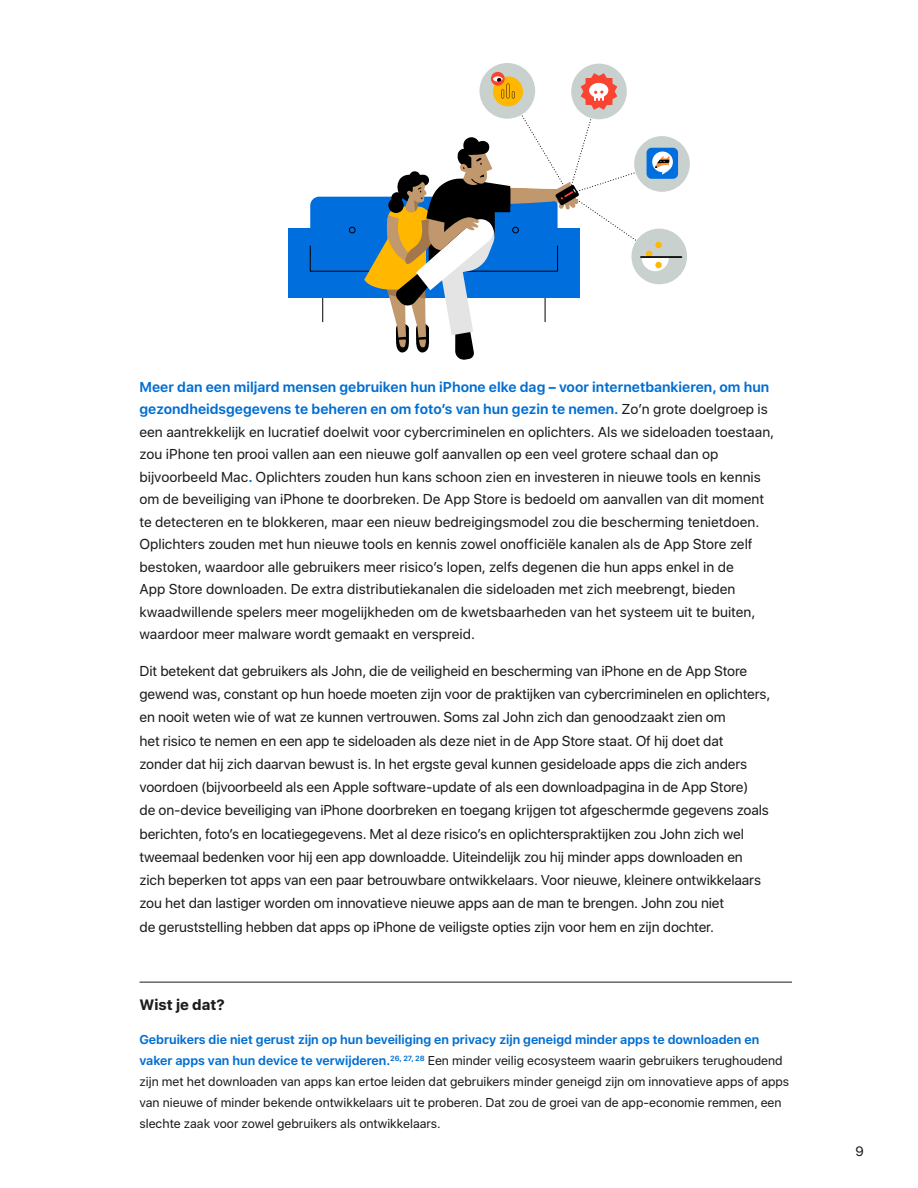
<style>
.page{position:relative;width:918px;height:1188px;background:#fff}
.page>*{position:absolute;margin:0;border:0;box-sizing:border-box;transform-origin:0 0}
.t1{font:700 15px "SF Hello";color:#1d1c1a}
.t2{font:14.25px/22.5px "SF Hello";letter-spacing:-.01em;color:#1d1c1a}
.t3{font:13.5px "SF Hello";color:#1d1c1a}
.t4{font:12.75px/21px "SF Hello";color:#1d1c1a}
.s1{font-weight:600;color:#006ed2}
</style>
<div class="page">
<div style="left:479px;top:63px;width:56px;height:56px;background:#c9d1cf;border-radius:50%"></div>
<div style="left:631px;top:229px;width:56px;height:55px;background:#c9d1cf;border-radius:50%"></div>
<div style="left:288px;top:229px;width:22px;height:69px;background:#006edc"></div>
<div style="left:571px;top:64px;width:56px;height:55px;background:#c9d1cf;border-radius:50%"></div>
<div style="left:634px;top:136px;width:56px;height:56px;background:#c9d1cf;border-radius:50%"></div>
<div style="left:647px;top:148px;width:31px;height:31px;background:#006edc;border-radius:5px"></div>
<hr style="left:640px;top:256px;width:42px;height:2px;background:#000">
<svg style="left:310px;top:73px;width:363px;height:287px"></svg>
<hr style="left:140px;top:982px;width:652px;height:1px;background:#1d1c1a">
<p class="t2" style="left:140px;top:374px;width:636px"><span class="s1">Meer dan een miljard mensen gebruiken hun iPhone elke dag – voor internetbankieren, om hun gezondheidsgegevens te beheren en om foto’s van hun gezin te nemen.</span> Zo’n grote doelgroep is een aantrekkelijk en lucratief doelwit voor cybercriminelen en oplichters. Als we sideloaden toestaan, zou iPhone ten prooi vallen aan een nieuwe golf aanvallen op een veel grotere schaal dan op bijvoorbeeld Mac<span class="s1">.</span> Oplichters zouden hun kans schoon zien en investeren in nieuwe tools en kennis om de beveiliging van iPhone te doorbreken. De App Store is bedoeld om aanvallen van dit moment te detecteren en te blokkeren, maar een nieuw bedreigingsmodel zou die bescherming tenietdoen.<br>Oplichters zouden met hun nieuwe tools en kennis zowel onofficiële kanalen als de App Store zelf bestoken, waardoor alle gebruikers meer risico’s lopen, zelfs degenen die hun apps enkel in de<br>App Store downloaden. De extra distributiekanalen die sideloaden met zich meebrengt, bieden kwaadwillende spelers meer mogelijkheden om de kwetsbaarheden van het systeem uit te buiten, waardoor meer malware wordt gemaakt en verspreid.</p>
<p class="t2" style="left:140px;top:658px;width:632px;line-height:23.2px">Dit betekent dat gebruikers als John, die de veiligheid en bescherming van iPhone en de App Store gewend was, constant op hun hoede moeten zijn voor de praktijken van cybercriminelen en oplichters, en nooit weten wie of wat ze kunnen vertrouwen. Soms zal John zich dan genoodzaakt zien om<br>het risico te nemen en een app te sideloaden als deze niet in de App Store staat. Of hij doet dat<br>zonder dat hij zich daarvan bewust is. In het ergste geval kunnen gesideloade apps die zich anders voordoen (bijvoorbeeld als een Apple software-update of als een downloadpagina in de App Store)<br>de on-device beveiliging van iPhone doorbreken en toegang krijgen tot afgeschermde gegevens zoals berichten, foto’s en locatiegegevens. Met al deze risico’s en oplichterspraktijken zou John zich wel tweemaal bedenken voor hij een app downloadde. Uiteindelijk zou hij minder apps downloaden en zich beperken tot apps van een paar betrouwbare ontwikkelaars. Voor nieuwe, kleinere ontwikkelaars zou het dan lastiger worden om innovatieve nieuwe apps aan de man te brengen. John zou niet<br>de geruststelling hebben dat apps op iPhone de veiligste opties zijn voor hem en zijn dochter.</p>
<p class="t1" style="left:140px;top:993px;width:87px">Wist je dat?</p>
<p class="t4" style="left:139px;top:1028px;width:651px"><span class="s1">Gebruikers die niet gerust zijn op hun beveiliging en privacy zijn geneigd minder apps te downloaden en vaker apps van hun device te verwijderen.</span><sup>26,</sup> <sup>27,</sup> <sup>28</sup> Een minder veilig ecosysteem waarin gebruikers terughoudend zijn met het downloaden van apps kan ertoe leiden dat gebruikers minder geneigd zijn om innovatieve apps of apps van nieuwe of minder bekende ontwikkelaars uit te proberen. Dat zou de groei van de app-economie remmen, een slechte zaak voor zowel gebruikers als ontwikkelaars.</p>
<p class="t3" style="left:856px;top:1141px;width:10px">9</p>
</div>
